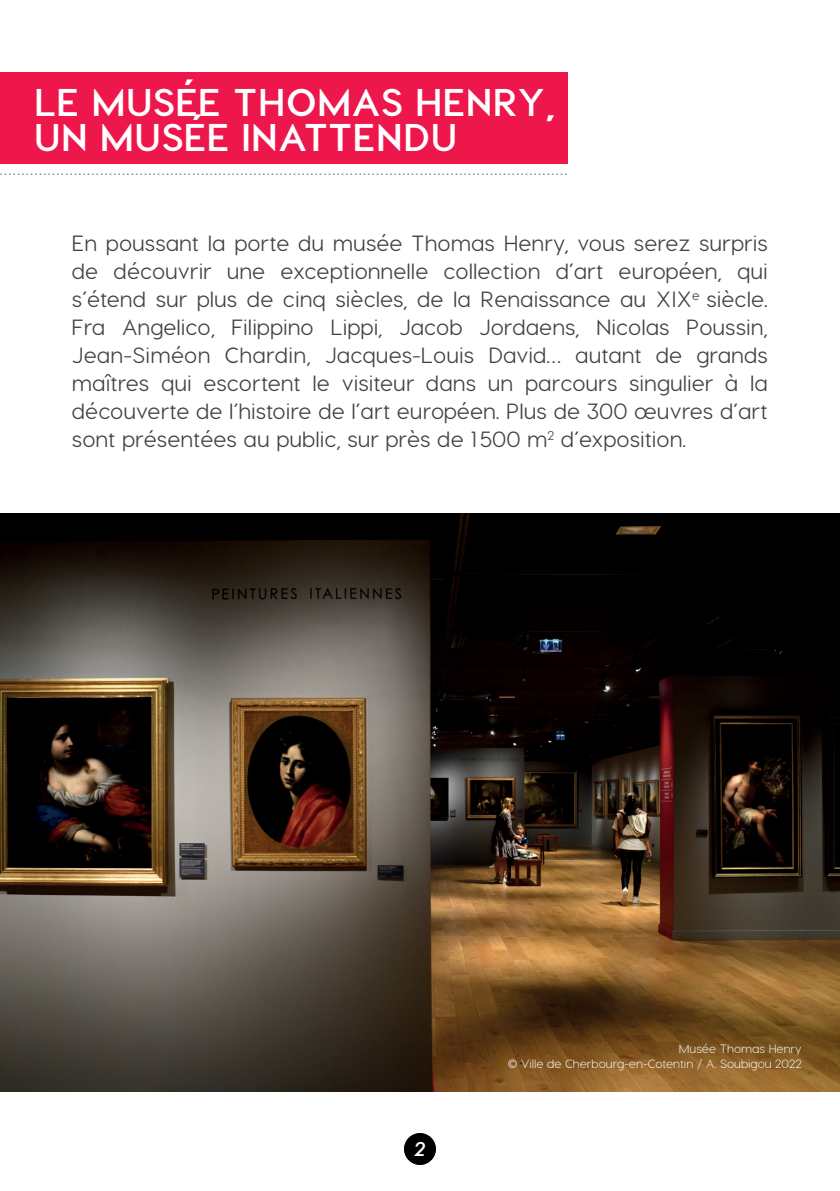
<style>
.page{position:relative;width:840px;height:1191px;background:#fff}
.page>*{position:absolute;margin:0;border:0;box-sizing:border-box;transform-origin:0 0}
.t1{font:700 38.6px/35.6px "Visby CF";letter-spacing:.01em;color:#fff}
.t2{font:500 22px/28px "Visby CF";color:#414042;text-align:justify}
.t3{font:italic 700 19.4px "Visby CF";color:#fff}
.t4{font:500 18px "Visby CF";color:#808285}
.t5{font:300 12px/14.4px "Visby CF";color:#fff;text-align:right}
</style>
<div class="page">
<img style="left:0;top:513px;width:839px;height:578px">
<div style="left:0;top:72px;width:567px;height:91px;background:#ed174c"></div>
<div style="left:404px;top:1133px;width:31px;height:31px;background:#000;border-radius:50%"></div>
<h1 class="t1" style="left:34px;top:84px;width:522px">LE MUSÉE THOMAS HENRY,<br>UN MUSÉE INATTENDU</h1>
<p class="t4" style="left:0;top:157px;width:569px">..................................................................................................................................</p>
<p class="t2" style="left:72px;top:229px;width:697px">En poussant la porte du musée Thomas Henry, vous serez surpris de découvrir une exceptionnelle collection d’art européen, qui s’étend sur plus de cinq siècles, de la Renaissance au XIX<sup>e</sup> siècle.<br>Fra Angelico, Filippino Lippi, Jacob Jordaens, Nicolas Poussin, Jean-Siméon Chardin, Jacques-Louis David… autant de grands maîtres qui escortent le visiteur dans un parcours singulier à la découverte de l’histoire de l’art européen. Plus de 300 œuvres d’art sont présentées au public, sur près de 1500 m<sup>2</sup> d’exposition.</p>
<p class="t3" style="left:414px;top:1136px;width:12px">2</p>
<p class="t5" style="left:507px;top:1041px;width:295px">Musée Thomas Henry<br>© Ville de Cherbourg-en-Cotentin / A. Soubigou 2022</p>
</div>
